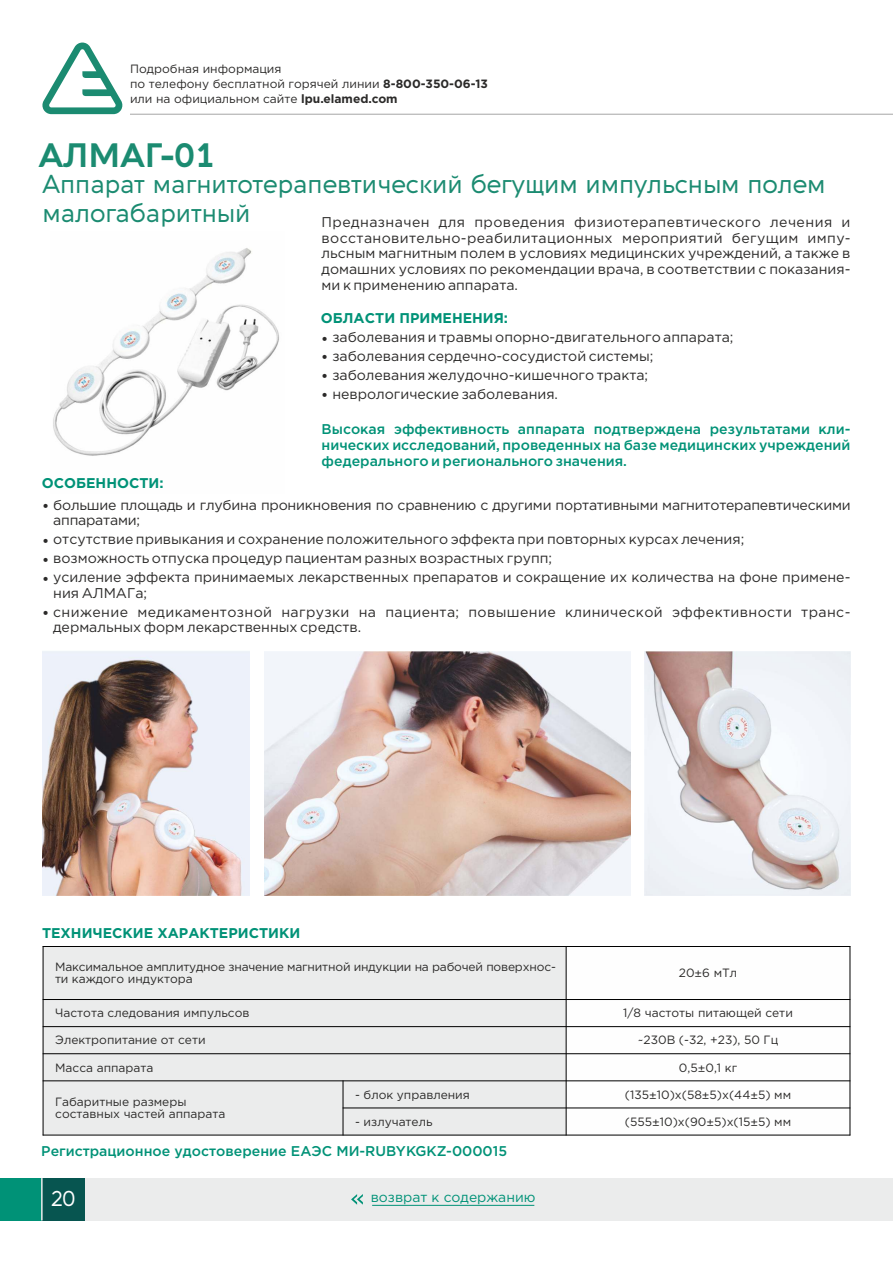
<style>
.page{position:relative;width:893px;height:1263px;background:#fff}
.page>*{position:absolute;margin:0;border:0;box-sizing:border-box;transform-origin:0 0}
.t1{font:700 33px "Aquawax Pro";color:#1b8b71}
.t2{font:25.5px/29.2px "Aquawax Pro";color:#1b8b71}
.t3{font:21.15px "Aquawax Pro";color:#fefefe}
.t4{font:14.1px/18.9px "Gotham Pro";color:#2b2a29}
.t5{font:500 14.1px/15.8px "Gotham Pro";color:#009277;text-align:justify}
.t6{font:14.1px/18.8px "Gotham Pro";letter-spacing:.03em;color:#2b2a29}
.t7{font:700 14.1px "Gotham Pro";color:#009277}
.t8{font:13.95px "Gotham Pro";color:#009277}
.t9{font:12px/15px "Gotham Pro";color:#2b2a29}
.s1{font-weight:700}
</style>
<div class="page">
<hr style="left:130px;top:114px;width:763px;height:1px;background:#818181">
<svg style="left:42px;top:43px;width:81px;height:71px"></svg>
<img style="left:53px;top:248px;width:226px;height:208px">
<img style="left:43px;top:651px;width:207px;height:245px">
<img style="left:264px;top:651px;width:366px;height:245px">
<img style="left:644px;top:652px;width:206px;height:244px">
<div style="left:43px;top:946px;width:523px;height:53px;background:#ebecec"></div>
<div style="left:43px;top:999px;width:523px;height:27px;background:#ebecec"></div>
<div style="left:43px;top:1026px;width:523px;height:28px;background:#ebecec"></div>
<div style="left:43px;top:1054px;width:523px;height:27px;background:#ebecec"></div>
<div style="left:43px;top:1081px;width:300px;height:54px;background:#ebecec"></div>
<div style="left:343px;top:1081px;width:223px;height:27px;background:#ebecec"></div>
<div style="left:343px;top:1108px;width:223px;height:27px;background:#ebecec"></div>
<hr style="left:43px;top:946px;width:1px;height:189px;background:#000">
<hr style="left:343px;top:1080px;width:1px;height:55px;background:#000">
<hr style="left:566px;top:946px;width:1px;height:189px;background:#000">
<hr style="left:850px;top:946px;width:1px;height:189px;background:#000">
<hr style="left:43px;top:1135px;width:807px;height:1px;background:#000">
<hr style="left:343px;top:1107px;width:507px;height:1px;background:#000">
<hr style="left:43px;top:1080px;width:807px;height:1px;background:#000">
<hr style="left:43px;top:1053px;width:807px;height:1px;background:#000">
<hr style="left:43px;top:1026px;width:807px;height:1px;background:#000">
<hr style="left:43px;top:999px;width:807px;height:1px;background:#000">
<hr style="left:43px;top:946px;width:807px;height:1px;background:#000">
<div style="left:0;top:1178px;width:893px;height:42px;background:#ebecec"></div>
<div style="left:0;top:1178px;width:42px;height:42px;background:#009277"></div>
<div style="left:42px;top:1178px;width:42px;height:42px;background:#075550"></div>
<hr style="left:41px;top:1178px;width:2px;height:42px;background:#ebecec">
<hr style="left:372px;top:1205px;width:162px;height:1px;background:#009277">
<svg style="left:351px;top:1194px;width:12px;height:11px"></svg>
<p class="t9" style="left:130px;top:62px;width:359px">Подробная информация<br>по телефону бесплатной горячей линии <span class="s1">8-800-350-06-13 </span>или на официальном сайте <span class="s1">lpu.elamed.com</span></p>
<h1 class="t1" style="left:39px;top:138px;width:176px">АЛМАГ-01</h1>
<h2 class="t2" style="left:43px;top:170px;width:784px">Аппарат магнитотерапевтический бегущим импульсным полем малогабаритный</h2>
<p class="t4" style="left:322px;top:215px;width:530px;line-height:15.6px;text-align:justify">Предназначен для проведения физиотерапевтического лечения и восстановительно-реабилитационных мероприятий бегущим импу&shy;льсным магнитным полем в условиях медицинских учреждений, а также в домашних условиях по рекомендации врача, в соответствии с показания&shy;ми к применению аппарата.</p>
<p class="t7" style="left:321px;top:312px;width:189px">ОБЛАСТИ ПРИМЕНЕНИЯ:</p>
<p class="t4" style="left:332px;top:329px;width:403px">заболевания и травмы опорно-двигательного аппарата; заболевания сердечно-сосудистой системы; заболевания желудочно-кишечного тракта; неврологические заболевания.</p>
<p class="t5" style="left:322px;top:422px;width:530px">Высокая эффективность аппарата подтверждена результатами кли&shy;нических исследований, проведенных на базе медицинских учреждений федерального и регионального значения.</p>
<p class="t7" style="left:42px;top:478px;width:123px">ОСОБЕННОСТИ:</p>
<p class="t4" style="left:53px;top:498px;width:799px;line-height:15.8px">большие площадь и глубина проникновения по сравнению с другими портативными магнитотерапевтическими аппаратами;</p>
<p class="t4" style="left:53px;top:531px;width:799px">отсутствие привыкания и сохранение положительного эффекта при повторных курсах лечения;<br>возможность отпуска процедур пациентам разных возрастных групп;<br>усиление эффекта принимаемых лекарственных препаратов и сокращение их количества на фоне примене-</p>
<p class="t6" style="left:53px;top:584px;width:799px">ния АЛМАГа;<br>снижение медикаментозной нагрузки на пациента; повышение клинической эффективности транс-</p>
<p class="t4" style="left:53px;top:619px;width:310px">дермальных форм лекарственных средств.</p>
<p class="t7" style="left:42px;top:928px;width:260px">ТЕХНИЧЕСКИЕ ХАРАКТЕРИСТИКИ</p>
<p class="t9" style="left:55px;top:962px;width:502px;line-height:12px">Максимальное амплитудное значение магнитной индукции на рабочей поверхнос&shy;ти каждого индуктора</p>
<p class="t9" style="left:679px;top:966px;width:60px">20±6 мТл</p>
<p class="t9" style="left:55px;top:1006px;width:196px">Частота следования импульсов</p>
<p class="t9" style="left:623px;top:1006px;width:171px">1/8 частоты питающей сети</p>
<p class="t9" style="left:55px;top:1033px;width:152px">Электропитание от сети</p>
<p class="t9" style="left:638px;top:1033px;width:142px">~230В (-32, +23), 50 Гц</p>
<p class="t9" style="left:55px;top:1060px;width:100px">Масса аппарата</p>
<p class="t9" style="left:679px;top:1060px;width:60px">0,5±0,1 кг</p>
<p class="t9" style="left:55px;top:1097px;width:172px;line-height:12px">Габаритные размеры составных частей аппарата</p>
<p class="t9" style="left:355px;top:1088px;width:116px">- блок управления</p>
<p class="t9" style="left:625px;top:1088px;width:168px">(135±10)х(58±5)х(44±5) мм</p>
<p class="t9" style="left:355px;top:1115px;width:79px">- излучатель</p>
<p class="t9" style="left:625px;top:1115px;width:168px">(555±10)х(90±5)х(15±5) мм</p>
<p class="t5" style="left:41px;top:1144px;width:467px">Регистрационное удостоверение ЕАЭС МИ-RUBYKGKZ-000015</p>
<h3 class="t3" style="left:51px;top:1187px;width:26px">20</h3>
<p class="t8" style="left:371px;top:1192px;width:166px">возврат к содержанию</p>
</div>
